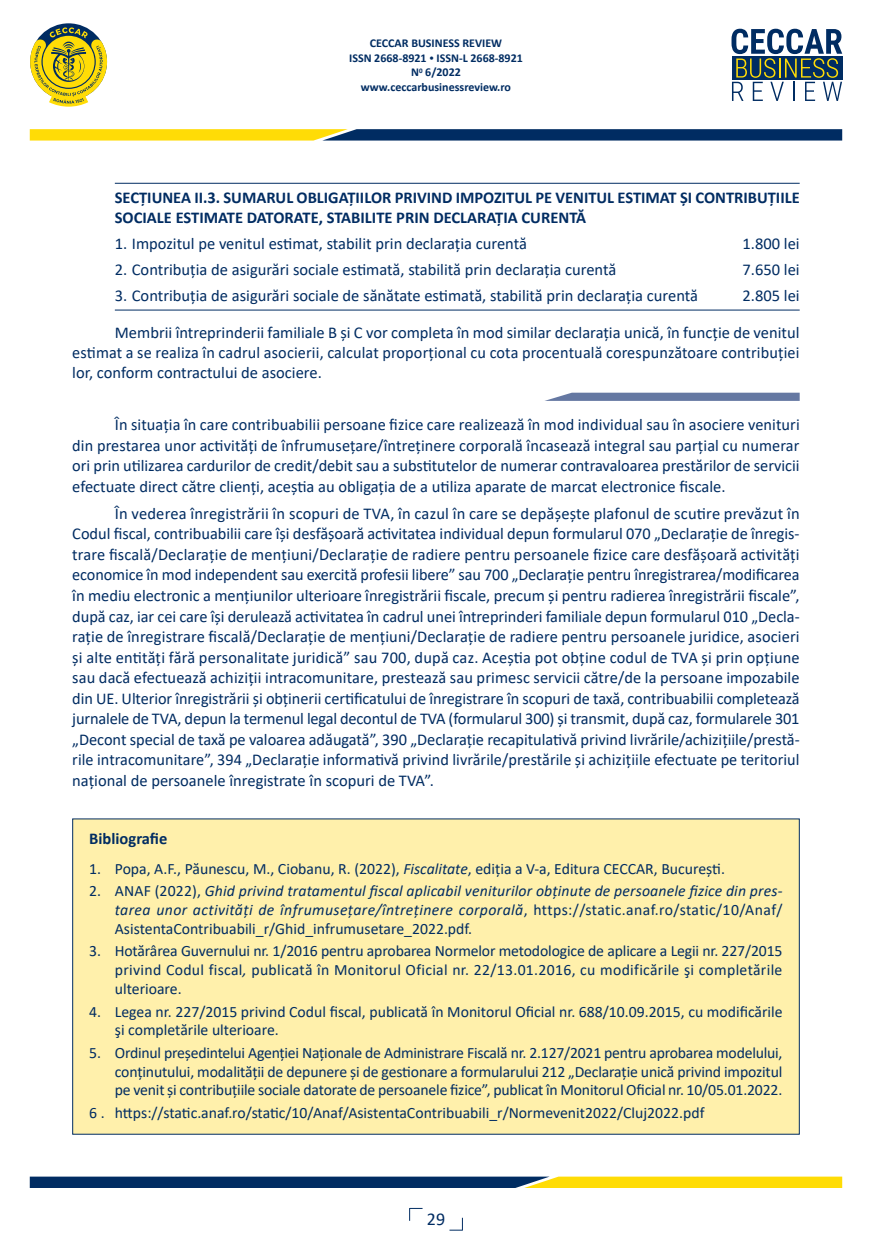
<style>
.page{position:relative;width:872px;height:1255px;background:#fff}
.page>*{position:absolute;margin:0;border:0;box-sizing:border-box;transform-origin:0 0}
.t1{font:18px "Calibri";color:#002c62}
.t2{font:16.5px/20.5px "Calibri";color:#002c62;text-align:justify}
.t3{font:700 16.5px/19.8px "Calibri";color:#002c62}
.t4{font:15.75px/18.6px "Calibri";color:#002c62;text-align:justify}
.t5{font:italic 15.75px/18.6px "Calibri";letter-spacing:.025em;color:#002c62;text-align:justify}
.t6{font:700 12px/14.4px "Calibri";color:#002c62;text-align:center}
.s1{font-size:9px}
.s2{font-style:italic}
.s3{font-style:normal}
</style>
<div class="page">
<svg style="left:449px;top:1217px;width:14px;height:13px"></svg>
<svg style="left:731px;top:29px;width:111px;height:72px"></svg>
<svg style="left:30px;top:129px;width:812px;height:11px;background:#647144"></svg>
<svg style="left:30px;top:27px;width:77px;height:80px"></svg>
<svg style="left:30px;top:1176px;width:812px;height:11px;background:#69774c"></svg>
<svg style="left:409px;top:1207px;width:13px;height:13px"></svg>
<svg style="left:545px;top:392px;width:254px;height:9px;background:#798aae"></svg>
<div style="left:72px;top:818px;width:727px;height:316px;background:#fff0ab"></div>
<hr style="left:115px;top:183px;width:684px;height:1px;background:#002c62">
<hr style="left:115px;top:310px;width:684px;height:1px;background:#002c62">
<p class="t6" style="left:349px;top:36px;width:175px">CECCAR BUSINESS REVIEW<br>ISSN 2668-8921 <span class="s1">•</span> ISSN-L 2668-8921<br>N<sup>0</sup> 6/2022 www.ceccarbusinessreview.ro</p>
<p class="t3" style="left:115px;top:187px;width:686px">SECȚIUNEA II.3. SUMARUL OBLIGAȚIILOR PRIVIND IMPOZITUL PE VENITUL ESTIMAT ȘI CONTRIBUȚIILE<br>SOCIALE ESTIMATE DATORATE, STABILITE PRIN DECLARAȚIA CURENTĂ</p>
<p class="t2" style="left:115px;top:233px;width:413px">1. Impozitul pe venitul estimat, stabilit prin declarația curentă</p>
<p class="t2" style="left:742px;top:233px;width:59px">1.800 lei</p>
<p class="t2" style="left:115px;top:259px;width:503px">2. Contribuția de asigurări sociale estimată, stabilită prin declarația curentă</p>
<p class="t2" style="left:742px;top:259px;width:59px">7.650 lei</p>
<p class="t2" style="left:115px;top:285px;width:585px">3. Contribuția de asigurări sociale de sănătate estimată, stabilită prin declarația curentă</p>
<p class="t2" style="left:742px;top:285px;width:59px">2.805 lei</p>
<p class="t2" style="left:72px;top:322px;width:728px;line-height:19.8px;text-indent:43px">Membrii întreprinderii familiale B și C vor completa în mod similar declarația unică, în funcție de venitul estimat a se realiza în cadrul asocierii, calculat proporțional cu cota procentuală corespunzătoare contribuției lor, conform contractului de asociere.</p>
<p class="t2" style="left:72px;top:414px;width:729px;text-indent:43px">În situația în care contribuabilii persoane fizice care realizează în mod individual sau în asociere venituri din prestarea unor activități de înfrumusețare/întreținere corporală încasează integral sau parțial cu numerar ori prin utilizarea cardurilor de credit/debit sau a substitutelor de numerar contravaloarea prestărilor de servicii efectuate direct către clienți, aceștia au obligația de a utiliza aparate de marcat electronice fiscale.</p>
<p class="t2" style="left:72px;top:502px;width:729px;text-indent:43px">În vederea înregistrării în scopuri de TVA, în cazul în care se depășește plafonul de scutire prevăzut în Codul fiscal, contribuabilii care își desfășoară activitatea individual depun formularul 070 „Declaraţie de înregis&shy;trare fiscală/Declaraţie de mențiuni/Declaraţie de radiere pentru persoanele fizice care desfășoară activități economice în mod independent sau exercită profesii libere” sau 700 „Declaraţie pentru înregistrarea/modificarea în mediu electronic a mențiunilor ulterioare înregistrării fiscale, precum şi pentru radierea înregistrării fiscale”, după caz, iar cei care își derulează activitatea în cadrul unei întreprinderi familiale depun formularul 010 „Decla&shy;raţie de înregistrare fiscală/Declaraţie de mențiuni/Declaraţie de radiere pentru persoanele juridice, asocieri şi alte entități fără personalitate juridică” sau 700, după caz. Aceștia pot obține codul de TVA și prin opțiune sau dacă efectuează achiziții intracomunitare, prestează sau primesc servicii către/de la persoane impozabile din UE. Ulterior înregistrării și obținerii certificatului de înregistrare în scopuri de taxă, contribuabilii completează jurnalele de TVA, depun la termenul legal decontul de TVA (formularul 300) și transmit, după caz, formularele 301 „Decont special de taxă pe valoarea adăugată”, 390 „Declarație recapitulativă privind livrările/achizițiile/prestă&shy;rile intracomunitare”, 394 „Declarație informativă privind livrările/prestările și achizițiile efectuate pe teritoriul național de persoanele înregistrate în scopuri de TVA”.</p>
<p class="t3" style="left:89px;top:828px;width:79px">Bibliografie</p>
<p class="t4" style="left:89px;top:858px;width:637px">1. Popa, A.F., Păunescu, M., Ciobanu, R. (2022), <span class="s2">Fiscalitate</span>, ediția a V-a, Editura CECCAR, București.</p>
<p class="t5" style="left:115px;top:881px;width:669px;text-indent:-26px"><span class="s3">2. ANAF (2022),</span> Ghid privind tratamentul fiscal aplicabil veniturilor obținute de persoanele fizice din pres&shy;tarea unor activități de înfrumusețare/întreținere corporală<span class="s3">, https://static.anaf.ro/static/10/Anaf/ AsistentaContribuabili_r/Ghid_infrumusetare_2022.pdf.</span></p>
<p class="t4" style="left:115px;top:941px;width:669px;text-indent:-26px">3. Hotărârea Guvernului nr. 1/2016 pentru aprobarea Normelor metodologice de aplicare a Legii nr. 227/2015 privind Codul fiscal<span class="s2">,</span> publicată în Monitorul Oficial nr. 22/13.01.2016, cu modificările şi completările ulterioare.</p>
<p class="t4" style="left:115px;top:1001px;width:669px;text-indent:-26px">4. Legea nr. 227/2015 privind Codul fiscal, publicată în Monitorul Oficial nr. 688/10.09.2015, cu modificările şi completările ulterioare.</p>
<p class="t4" style="left:115px;top:1043px;width:669px;text-indent:-26px">5. Ordinul președintelui Agenției Naționale de Administrare Fiscală nr. 2.127/2021 pentru aprobarea modelului, conținutului, modalității de depunere și de gestionare a formularului 212 „Declarație unică privind impozitul pe venit și contribuțiile sociale datorate de persoanele fizice”, publicat în Monitorul Oficial nr. 10/05.01.2022.</p>
<p class="t4" style="left:89px;top:1103px;width:616px">6 . https://static.anaf.ro/static/10/Anaf/AsistentaContribuabili_r/Normevenit2022/Cluj2022.pdf</p>
<p class="t1" style="left:427px;top:1206px;width:20px">29</p>
</div>
